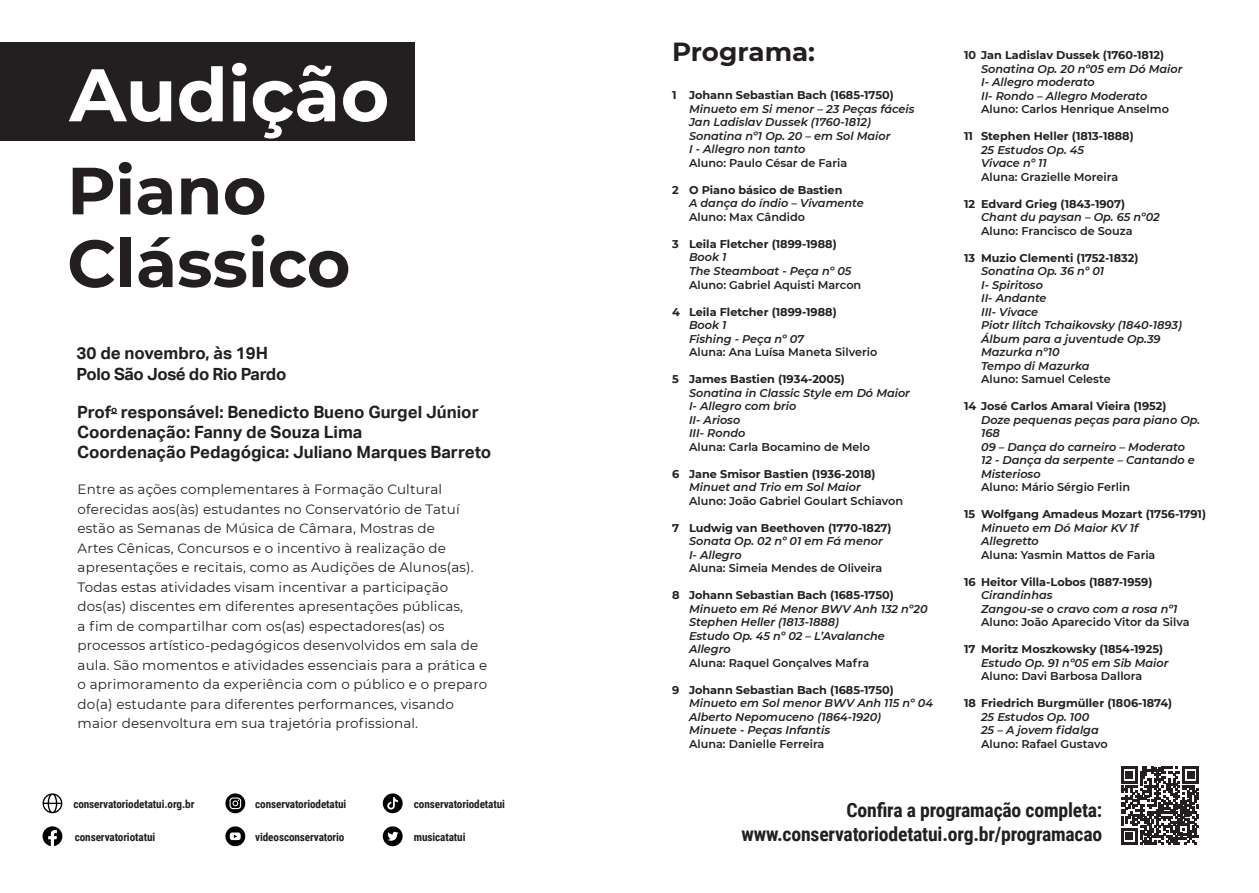
<style>
.page{position:relative;width:1259px;height:893px;background:#fff}
.page>*{position:absolute;margin:0;border:0;box-sizing:border-box;transform-origin:0 0}
.t1{font:700 74.25px "Montserrat";color:#fff}
.t2{font:700 66.6px/72.8px "Montserrat";color:#231f20}
.t3{font:700 26.1px "Montserrat";color:#231f20}
.Texto{font:700 19.65px "Roboto Condensed";letter-spacing:-.01em;color:#231f20}
.t4{font:700 16.95px/20px "Aktiv Grotesk";color:#231f20}
.t5{font:700 16.8px "Aktiv Grotesk";letter-spacing:-.02em;color:#231f20}
.t6{font:13.5px/19.5px "Montserrat";letter-spacing:.01em;color:#231f20}
.t7{font:italic 600 11.25px/13.5px "Montserrat";color:#231f20}
.autor_obra{font:700 11.25px "Montserrat";color:#231f20}
.t8{font:600 11.25px "Montserrat";color:#231f20}
.Texto-2{font:700 11.25px "Roboto Condensed";letter-spacing:-.01em;color:#231f20}
</style>
<div class="page">
<div style="left:0;top:43px;width:414px;height:98px;background:#231f20"></div>
<svg style="left:1121px;top:767px;width:78px;height:78px"></svg>
<svg style="left:43px;top:793px;width:19px;height:20px"></svg>
<svg style="left:43px;top:826px;width:19px;height:20px"></svg>
<div style="left:383px;top:826px;width:20px;height:20px;background:#000;border-radius:50%"></div>
<svg style="left:387px;top:832px;width:11px;height:9px"></svg>
<svg style="left:225px;top:793px;width:20px;height:20px"></svg>
<svg style="left:229px;top:797px;width:12px;height:12px"></svg>
<svg style="left:225px;top:826px;width:20px;height:20px"></svg>
<svg style="left:230px;top:832px;width:11px;height:8px"></svg>
<div style="left:383px;top:793px;width:20px;height:20px;background:#000;border-radius:50%"></div>
<svg style="left:387px;top:797px;width:11px;height:13px"></svg>
<p class="t1" style="left:69px;top:41px;width:321px">Audição</p>
<p class="t2" style="left:67px;top:151px;width:285px">Piano<br>Clássico</p>
<p class="t4" style="left:77px;top:343px;width:193px">30 de novembro, às 19H</p>
<p class="t5" style="left:77px;top:364px;width:211px">Polo São José do Rio Pardo</p>
<p class="t4" style="left:77px;top:402px;width:403px">Prof<sup>o</sup> responsável: Benedicto Bueno Gurgel Júnior<br>Coordenação: Fanny de Souza Lima</p>
<p class="t4" style="left:77px;top:442px;width:416px">Coordenação Pedagógica: Juliano Marques Barreto</p>
<p class="t6" style="left:78px;top:479px;width:411px">Entre as ações complementares à Formação Cultural oferecidas aos(às) estudantes no Conservatório de Tatuí estão as Semanas de Música de Câmara, Mostras de<br>Artes Cênicas, Concursos e o incentivo à realização de apresentações e recitais, como as Audições de Alunos(as).<br>Todas estas atividades visam incentivar a participação dos(as) discentes em diferentes apresentações públicas,<br>a fim de compartilhar com os(as) espectadores(as) os processos artístico-pedagógicos desenvolvidos em sala de aula. São momentos e atividades essenciais para a prática e o aprimoramento da experiência com o público e o preparo do(a) estudante para diferentes performances, visando maior desenvoltura em sua trajetória profissional.</p>
<p class="Texto-2" style="left:73px;top:796px;width:123px">conservatoriodetatui.org.br</p>
<p class="Texto-2" style="left:255px;top:796px;width:93px">conservatoriodetatui</p>
<p class="Texto-2" style="left:255px;top:829px;width:91px">videosconservatorio</p>
<p class="Texto-2" style="left:414px;top:796px;width:93px">conservatoriodetatui</p>
<p class="Texto-2" style="left:75px;top:829px;width:82px">conservatoriotatui</p>
<p class="Texto-2" style="left:414px;top:829px;width:53px">musicatatui</p>
<p class="t3" style="left:672px;top:33px;width:145px">Programa:</p>
<p class="autor_obra" style="left:672px;top:87px;width:223px">1 Johann Sebastian Bach (1685-1750)</p>
<p class="t7" style="left:689px;top:102px;width:227px">Minueto em Si menor – 23 Peças fáceis</p>
<p class="t7" style="left:689px;top:115px;width:183px">Jan Ladislav Dussek (1760-1812)</p>
<p class="t7" style="left:689px;top:129px;width:203px">Sonatina nº1 Op. 20 – em Sol Maior</p>
<p class="t7" style="left:689px;top:142px;width:118px">I - Allegro non tanto</p>
<p class="t8" style="left:689px;top:155px;width:160px">Aluno: Paulo César de Faria</p>
<p class="autor_obra" style="left:672px;top:182px;width:172px">2 O Piano básico de Bastien</p>
<p class="t7" style="left:689px;top:196px;width:176px">A dança do índio – Vivamente</p>
<p class="t8" style="left:689px;top:209px;width:118px">Aluno: Max Cândido</p>
<p class="autor_obra" style="left:672px;top:236px;width:166px">3 Leila Fletcher (1899-1988)</p>
<p class="t7" style="left:689px;top:250px;width:39px">Book 1</p>
<p class="t7" style="left:689px;top:264px;width:164px">The Steamboat - Peça nº 05</p>
<p class="t8" style="left:689px;top:277px;width:174px">Aluno: Gabriel Aquisti Marcon</p>
<p class="autor_obra" style="left:672px;top:303px;width:166px">4 Leila Fletcher (1899-1988)</p>
<p class="t7" style="left:689px;top:318px;width:39px">Book 1</p>
<p class="t7" style="left:689px;top:331px;width:117px">Fishing - Peça nº 07</p>
<p class="t8" style="left:689px;top:344px;width:190px">Aluna: Ana Luísa Maneta Silverio</p>
<p class="autor_obra" style="left:672px;top:371px;width:174px">5 James Bastien (1934-2005)</p>
<p class="t7" style="left:689px;top:385px;width:222px">Sonatina in Classic Style em Dó Maior</p>
<p class="t7" style="left:689px;top:399px;width:109px">I- Allegro com brio</p>
<p class="t7" style="left:689px;top:412px;width:53px">II- Arioso</p>
<p class="t7" style="left:689px;top:426px;width:58px">III- Rondo</p>
<p class="t8" style="left:689px;top:439px;width:183px">Aluna: Carla Bocamino de Melo</p>
<p class="autor_obra" style="left:672px;top:465px;width:205px">6 Jane Smisor Bastien (1936-2018)</p>
<p class="t7" style="left:689px;top:480px;width:173px">Minuet and Trio em Sol Maior</p>
<p class="t8" style="left:689px;top:493px;width:216px">Aluno: João Gabriel Goulart Schiavon</p>
<p class="autor_obra" style="left:672px;top:519px;width:221px">7 Ludwig van Beethoven (1770-1827)</p>
<p class="t7" style="left:689px;top:534px;width:195px">Sonata Op. 02 nº 01 em Fá menor</p>
<p class="t7" style="left:689px;top:547px;width:54px">I- Allegro</p>
<p class="t8" style="left:689px;top:560px;width:195px">Aluna: Simeia Mendes de Oliveira</p>
<p class="autor_obra" style="left:672px;top:587px;width:223px">8 Johann Sebastian Bach (1685-1750)</p>
<p class="t7" style="left:689px;top:601px;width:240px">Minueto em Ré Menor BWV Anh 132 nº20</p>
<p class="t7" style="left:689px;top:615px;width:152px">Stephen Heller (1813-1888)</p>
<p class="t7" style="left:689px;top:628px;width:197px">Estudo Op. 45 nº 02 – L’Avalanche</p>
<p class="t7" style="left:689px;top:642px;width:43px">Allegro</p>
<p class="t8" style="left:689px;top:655px;width:182px">Aluna: Raquel Gonçalves Mafra</p>
<p class="autor_obra" style="left:672px;top:681px;width:223px">9 Johann Sebastian Bach (1685-1750)</p>
<p class="t7" style="left:689px;top:696px;width:245px">Minueto em Sol menor BWV Anh 115 nº 04</p>
<p class="t7" style="left:689px;top:709px;width:194px">Alberto Nepomuceno (1864-1920)</p>
<p class="t7" style="left:689px;top:723px;width:143px">Minuete - Peças Infantis</p>
<p class="t8" style="left:689px;top:736px;width:137px">Aluna: Danielle Ferreira</p>
<p class="autor_obra" style="left:964px;top:47px;width:201px">10 Jan Ladislav Dussek (1760-1812)</p>
<p class="t7" style="left:981px;top:61px;width:203px">Sonatina Op. 20 nº05 em Dó Maior</p>
<p class="t7" style="left:981px;top:75px;width:115px">I- Allegro moderato</p>
<p class="t7" style="left:981px;top:88px;width:168px">II- Rondo – Allegro Moderato</p>
<p class="t8" style="left:981px;top:101px;width:189px">Aluno: Carlos Henrique Anselmo</p>
<p class="autor_obra" style="left:964px;top:128px;width:171px">11 Stephen Heller (1813-1888)</p>
<p class="t7" style="left:981px;top:142px;width:104px">25 Estudos Op. 45</p>
<p class="t7" style="left:981px;top:156px;width:67px">Vivace nº 11</p>
<p class="t8" style="left:981px;top:169px;width:139px">Aluna: Grazielle Moreira</p>
<p class="autor_obra" style="left:964px;top:196px;width:163px">12 Edvard Grieg (1843-1907)</p>
<p class="t7" style="left:981px;top:210px;width:180px">Chant du paysan – Op. 65 nº02</p>
<p class="t8" style="left:981px;top:223px;width:153px">Aluno: Francisco de Souza</p>
<p class="autor_obra" style="left:964px;top:250px;width:176px">13 Muzio Clementi (1752-1832)</p>
<p class="t7" style="left:981px;top:264px;width:125px">Sonatina Op. 36 nº 01</p>
<p class="t7" style="left:981px;top:277px;width:63px">I- Spiritoso</p>
<p class="t7" style="left:981px;top:291px;width:67px">II- Andante</p>
<p class="t7" style="left:981px;top:304px;width:59px">III- Vivace</p>
<p class="t7" style="left:981px;top:318px;width:202px">Piotr Ilitch Tchaikovsky (1840-1893)</p>
<p class="t7" style="left:981px;top:331px;width:181px">Álbum para a juventude Op.39</p>
<p class="t7" style="left:981px;top:345px;width:80px">Mazurka nº10</p>
<p class="t7" style="left:981px;top:358px;width:110px">Tempo di Mazurka</p>
<p class="t8" style="left:981px;top:371px;width:131px">Aluno: Samuel Celeste</p>
<p class="autor_obra" style="left:964px;top:398px;width:204px">14 José Carlos Amaral Vieira (1952)</p>
<p class="t7" style="left:981px;top:412px;width:221px">Doze pequenas peças para piano Op.<br>168</p>
<p class="t7" style="left:981px;top:439px;width:205px">09 – Dança do carneiro – Moderato</p>
<p class="t7" style="left:981px;top:453px;width:215px">12 - Dança da serpente – Cantando e<br>Misterioso</p>
<p class="t8" style="left:981px;top:479px;width:151px">Aluno: Mário Sérgio Ferlin</p>
<p class="autor_obra" style="left:964px;top:506px;width:243px">15 Wolfgang Amadeus Mozart (1756-1791)</p>
<p class="t7" style="left:981px;top:520px;width:159px">Minueto em Dó Maior KV 1f</p>
<p class="t7" style="left:981px;top:534px;width:59px">Allegretto</p>
<p class="t8" style="left:981px;top:547px;width:176px">Aluna: Yasmin Mattos de Faria</p>
<p class="autor_obra" style="left:964px;top:574px;width:190px">16 Heitor Villa-Lobos (1887-1959)</p>
<p class="t7" style="left:981px;top:588px;width:73px">Cirandinhas</p>
<p class="t7" style="left:981px;top:601px;width:198px">Zangou-se o cravo com a rosa nº1</p>
<p class="t8" style="left:981px;top:614px;width:210px">Aluno: João Aparecido Vitor da Silva</p>
<p class="autor_obra" style="left:964px;top:641px;width:200px">17 Moritz Moszkowsky (1854-1925)</p>
<p class="t7" style="left:981px;top:655px;width:189px">Estudo Op. 91 nº05 em Sib Maior</p>
<p class="t8" style="left:981px;top:668px;width:163px">Aluno: Davi Barbosa Dallora</p>
<p class="autor_obra" style="left:964px;top:695px;width:210px">18 Friedrich Burgmüller (1806-1874)</p>
<p class="t7" style="left:981px;top:709px;width:110px">25 Estudos Op. 100</p>
<p class="t7" style="left:981px;top:723px;width:119px">25 – A jovem fidalga</p>
<p class="t8" style="left:981px;top:736px;width:128px">Aluno: Rafael Gustavo</p>
<p class="Texto" style="left:846px;top:796px;width:257px">Confira a programação completa:</p>
<p class="Texto" style="left:741px;top:820px;width:362px">www.conservatoriodetatui.org.br/programacao</p>
</div>
